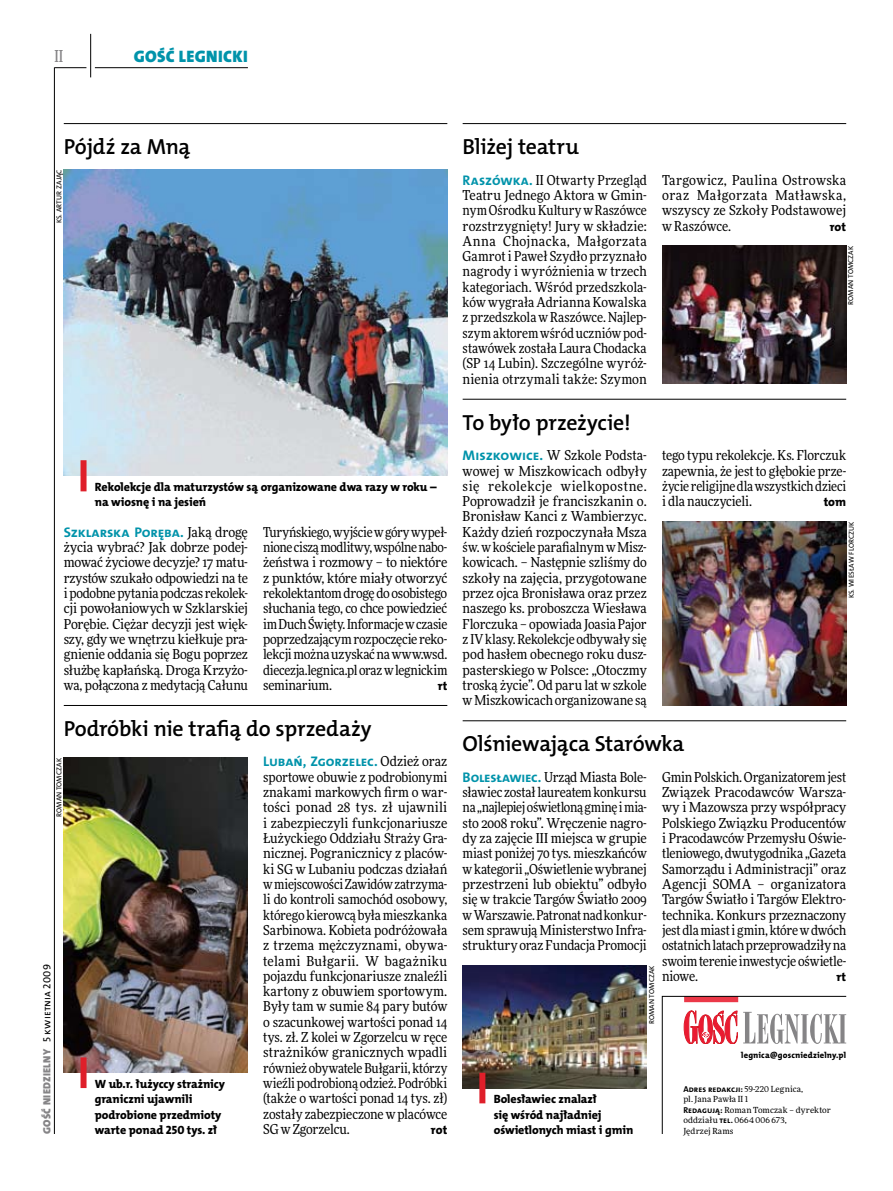
<style>
.page{position:relative;width:893px;height:1191px;background:#fff}
.page>*{position:absolute;margin:0;border:0;box-sizing:border-box;transform-origin:0 0}
.t1{font:21.9px "The Mix HP6 Se Bld";letter-spacing:-.01em;color:#000}
.t2{font:16.65px "The Mix HP9 Blk";letter-spacing:.02em;color:#0093aa}
.t3{font:500 16.5px "Freeday Narrow";color:#858486;scale:.9 1}
.t4{font:13.95px "The Mix HP7 Bld";letter-spacing:-.01em;color:#0093aa}
.t5{font:13.65px/15.3px "Freeday Narrow News";letter-spacing:-.01em;color:#000;text-align:justify}
.t6{font:12.3px "The Mix HP8 Ex Bld";color:#000}
.t7{font:12px/15.3px "The Mix HP8 Ex Bld";letter-spacing:-.005em;color:#000}
.t8{font:10.5px "The Mix HP9 Blk";letter-spacing:.025em;color:#858486}
.t9{font:8.55px "The Mix HP7 Bld";letter-spacing:.005em;color:#000}
.t10{font:8.55px "The Mix HP8 Ex Bld";letter-spacing:.02em;color:#000}
.t11{font:8.4px/10.5px "Freeday News";letter-spacing:.015em;color:#000}
.t12{font:7.2px "The Mix HP5 Plain";letter-spacing:.005em;color:#000}
.s1{font-family:"Freeday Narrow News";font-size:13.65px;color:#000}
.s2{font-family:"The Mix HP5 Plain";color:#000}
.s3{font-family:"The Mix HP7 Bld";font-size:13.95px;color:#0093aa}
.s4{font-family:"Freeday News";font-size:8.4px}
.s5{font-family:"The Mix HP7 Bld";font-size:8.55px}
</style>
<div class="page">
<hr style="left:54px;top:67px;width:1px;height:1067px;background:#000">
<hr style="left:90px;top:34px;width:1px;height:43px;background:#000">
<hr style="left:54px;top:67px;width:32px;height:1px;background:#000">
<hr style="left:95px;top:67px;width:153px;height:1px;background:#000">
<svg style="left:662px;top:996px;width:185px;height:138px"></svg>
<hr style="left:64px;top:123px;width:383px;height:1px;background:#000">
<hr style="left:64px;top:705px;width:383px;height:1px;background:#000">
<hr style="left:463px;top:123px;width:383px;height:1px;background:#000">
<hr style="left:463px;top:399px;width:383px;height:1px;background:#000">
<hr style="left:463px;top:720px;width:383px;height:1px;background:#000">
<img style="left:463px;top:965px;width:184px;height:123px">
<img style="left:64px;top:757px;width:184px;height:315px">
<img style="left:662px;top:246px;width:184px;height:138px">
<img style="left:662px;top:521px;width:184px;height:184px">
<img style="left:64px;top:169px;width:383px;height:306px">
<div style="left:81px;top:460px;width:6px;height:31px;background:#df1f2a"></div>
<div style="left:479px;top:1072px;width:6px;height:31px;background:#df1f2a"></div>
<div style="left:81px;top:1057px;width:6px;height:31px;background:#df1f2a"></div>
<p class="t3" style="left:54px;top:46px;width:11px">II</p>
<p class="t2" style="left:134px;top:46px;width:115px">GOŚĆ LEGN ICKI</p>
<h1 class="t1" style="left:64px;top:132px;width:128px">Pójdź za Mną</h1>
<p class="t12" style="left:55px;top:223px;width:55px;rotate:-90deg">Ks. Artur Zając</p>
<p class="t7" style="left:95px;top:479px;width:343px">Rekolekcje dla maturzystów są organizowane dwa razy w roku – na wiosnę i na jesień</p>
<p class="t4" style="left:64px;top:523px;width:186px">Szklarska Poręba. <span class="s1">Jaką drogę</span></p>
<p class="t5" style="left:64px;top:539px;width:186px">życia wybrać? Jak dobrze podej&shy;mować życiowe decyzje? 17 matu&shy;rzystów szukało odpowiedzi na te ipodobne pytania podczas rekolek&shy;cji powołaniowych w Szklarskiej Porębie. Ciężar decyzji jest więk&shy;szy, gdy we wnętrzu kiełkuje pra&shy;gnienie oddania się Bogu poprzez służbę kapłańską. Droga Krzyżo&shy;wa, połączona z medytacją Całunu</p>
<p class="t5" style="left:263px;top:524px;width:186px">Turyńskiego, wyjście wgóry wypeł&shy;nione ciszą modlitwy, wspólne nabo&shy;żeństwa i rozmowy – to niektóre z punktów, które miały otworzyć rekolektantom drogę do osobistego słuchania tego, co chce powiedzieć im Duch Święty. Informacje wczasie poprzedzającym rozpoczęcie reko&shy;lekcji można uzyskać na www.wsd. diecezja.legnica.pl oraz wlegnickim seminarium.</p>
<p class="t6" style="left:438px;top:678px;width:11px">rt</p>
<h1 class="t1" style="left:64px;top:714px;width:309px">Podróbki nie trafią do sprzedaży</h1>
<p class="t4" style="left:263px;top:753px;width:186px">Lubań, Zgorzelec. <span class="s1">Odzież oraz</span></p>
<p class="t5" style="left:263px;top:769px;width:186px">sportowe obuwie z podrobionymi znakami markowych firm o war&shy;tości ponad 28 tys. zł ujawnili i zabezpieczyli funkcjonariusze Łużyckiego Oddziału Straży Gra&shy;nicznej. Pogranicznicy z placów&shy;ki SG w Lubaniu podczas działań wmiejscowości Zawidów zatrzyma&shy;li do kontroli samochód osobowy, którego kierowcą była mieszkanka Sarbinowa. Kobieta podróżowała z trzema mężczyznami, obywa&shy;telami Bułgarii. W bagażniku pojazdu funkcjonariusze znaleźli kartony z obuwiem sportowym.<br>Były tam w sumie 84 pary butów o szacunkowej wartości ponad 14 tys. zł. Z kolei w Zgorzelcu w ręce strażników granicznych wpadli również obywatele Bułgarii, którzy wieźli podrobioną odzież. Podróbki (także o wartości ponad 14 tys. zł) zostały zabezpieczone w placówce SG w Zgorzelcu.</p>
<p class="t12" style="left:55px;top:817px;width:60px;rotate:-90deg">Roman Tomczak</p>
<p class="t8" style="left:40px;top:1134px;width:171px;rotate:-90deg">GOŚĆ NIEDZIELNY <span class="s2">5 kwietnia 2009</span></p>
<p class="t7" style="left:95px;top:1076px;width:132px">W ub.r. łużyccy strażnicy graniczni ujawnili podrobione przedmioty warte ponad 250 tys. zł</p>
<p class="t6" style="left:431px;top:1122px;width:18px">rot</p>
<h1 class="t1" style="left:463px;top:132px;width:118px">Bliżej teatru</h1>
<p class="t5" style="left:463px;top:172px;width:186px"><span class="s3">Raszówka.</span> II Otwarty Przegląd Teatru Jednego Aktora w Gmin&shy;nym Ośrodku Kultury w Raszówce rozstrzygnięty! Jury w składzie:<br>Anna Chojnacka, Małgorzata Gamrot i Paweł Szydło przyznało nagrody i wyróżnienia w trzech kategoriach. Wśród przedszkola&shy;ków wygrała Adrianna Kowalska z przedszkola w Raszówce. Najlep&shy;szym aktorem wśród uczniów pod&shy;stawówek została Laura Chodacka (SP 14 Lubin). Szczególne wyróż&shy;nienia otrzymali także: Szymon</p>
<p class="t5" style="left:662px;top:172px;width:186px">Targowicz, Paulina Ostrowska oraz Małgorzata Matławska, wszyscy ze Szkoły Podstawowej w Raszówce.</p>
<p class="t6" style="left:830px;top:218px;width:18px">rot</p>
<p class="t12" style="left:846px;top:305px;width:60px;rotate:-90deg">Roman Tomczak</p>
<h1 class="t1" style="left:463px;top:408px;width:170px">To było przeżycie!</h1>
<p class="t5" style="left:463px;top:447px;width:186px"><span class="s3">Miszkowice.</span> W Szkole Podsta&shy;wowej w Miszkowicach odbyły się rekolekcje wielkopostne.<br>Poprowadził je franciszkanin o.<br>Bronisław Kanci z Wambierzyc.<br>Każdy dzień rozpoczynała Msza św. wkościele parafialnym wMisz&shy;kowicach. – Następnie szliśmy do szkoły na zajęcia, przygotowane przez ojca Bronisława oraz przez naszego ks. proboszcza Wiesława Florczuka – opowiada Joasia Pajor z IV klasy. Rekolekcje odbywały się pod hasłem obecnego roku dusz&shy;pasterskiego w Polsce: „Otoczmy troską życie”. Od paru lat w szkole w Miszkowicach organizowane są</p>
<p class="t5" style="left:662px;top:447px;width:186px">tego typu rekolekcje. Ks. Florczuk zapewnia, że jest to głębokie prze&shy;życie religijne dla wszystkich dzieci i dla nauczycieli.</p>
<p class="t6" style="left:824px;top:494px;width:23px">tom</p>
<p class="t12" style="left:847px;top:598px;width:78px;rotate:-90deg">Ks. Wiesław Florczuk</p>
<h1 class="t1" style="left:463px;top:729px;width:223px">Olśniewająca Starówka</h1>
<p class="t5" style="left:463px;top:769px;width:186px"><span class="s3">Bolesławiec.</span> Urząd Miasta Bole&shy;sławiec został laureatem konkursu na „najlepiej oświetloną gminę imia&shy;sto 2008 roku”. Wręczenie nagro&shy;dy za zajęcie III miejsca w grupie miast poniżej 70 tys. mieszkańców wkategorii „Oświetlenie wybranej przestrzeni lub obiektu” odbyło się w trakcie Targów Światło 2009 wWarszawie. Patronat nad konkur&shy;sem sprawują Ministerstwo Infra&shy;struktury oraz Fundacja Promocji</p>
<p class="t5" style="left:662px;top:769px;width:186px">Gmin Polskich. Organizatorem jest Związek Pracodawców Warsza&shy;wy i Mazowsza przy współpracy Polskiego Związku Producentów i Pracodawców Przemysłu Oświe&shy;tleniowego, dwutygodnika „Gazeta Samorządu i Administracji” oraz Agencji SOMA – organizatora Targów Światło i Targów Elektro&shy;technika. Konkurs przeznaczony jest dla miast i gmin, które wdwóch ostatnich latach przeprowadziły na swoim terenie inwestycje oświetle&shy;niowe.</p>
<p class="t12" style="left:647px;top:1024px;width:60px;rotate:-90deg">Roman Tomczak</p>
<p class="t6" style="left:836px;top:968px;width:11px">rt</p>
<p class="t7" style="left:494px;top:1091px;width:141px">Bolesławiec znalazł<br>się wśród najładniej oświetlonych miast i gmin</p>
<p class="t10" style="left:741px;top:1050px;width:106px">legnica@goscniedzielny.pl</p>
<p class="t9" style="left:683px;top:1083px;width:121px">Adres redakcji: <span class="s4">59-220 Legnica,</span></p>
<p class="t11" style="left:683px;top:1094px;width:149px">pl. Jana Pawła II 1<br><span class="s5">Redagują:</span> Roman Tomczak – dyrektor oddziału <span class="s5">tel.</span> 0664 006 673,<br>Jędrzej Rams</p>
</div>
